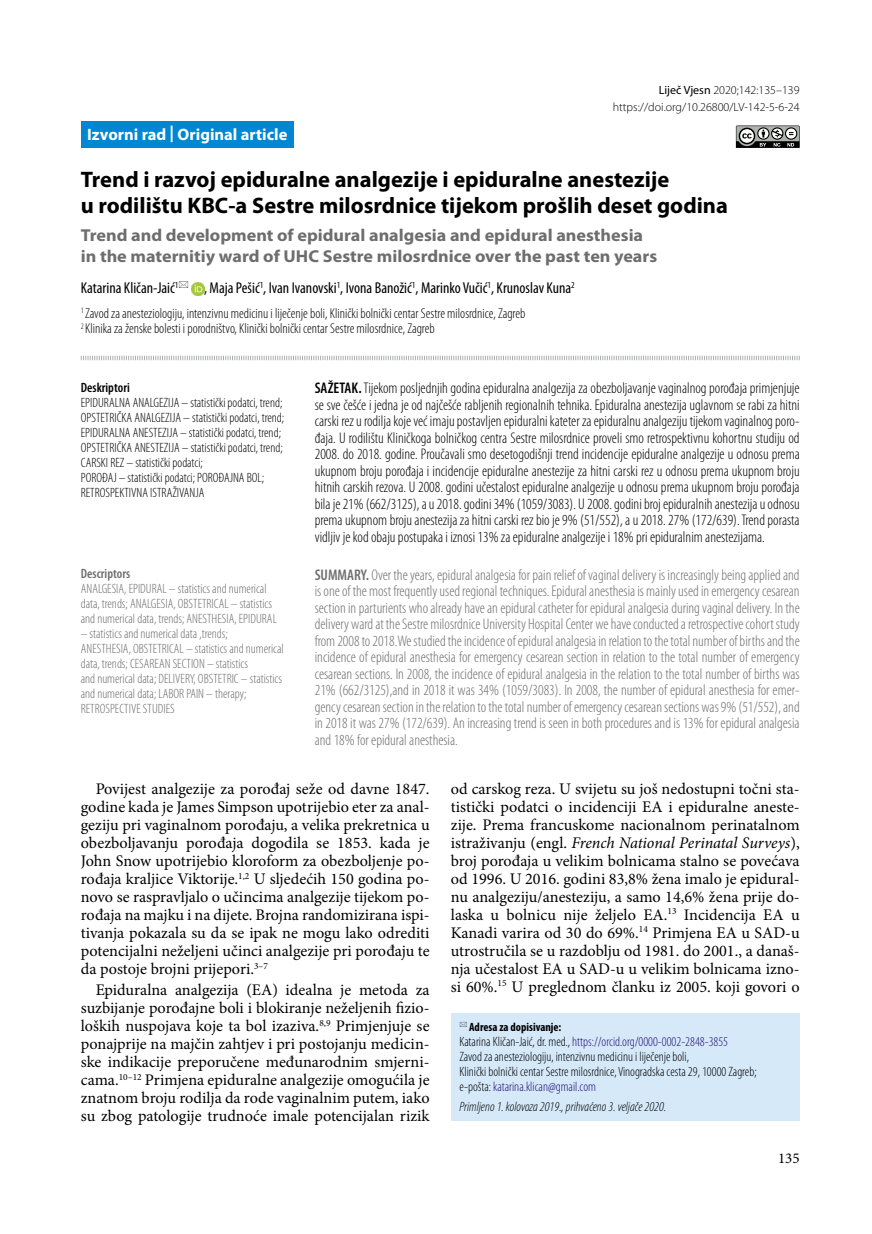
<style>
.page{position:relative;width:872px;height:1234px;background:#fff}
.page>*{position:absolute;margin:0;border:0;box-sizing:border-box;transform-origin:0 0}
.t1{font:700 22.5px/25.5px "Myriad Pro";color:#000}
.t2{font:700 17.25px/20.2px "Myriad Pro";color:#6d6d6e;scale:1.05 1}
.t3{font:700 16.5px "Myriad Pro";color:#fff}
.t4{font:16.2px/18px "Minion Pro";color:#000;text-align:justify}
.t5{font:condensed 15.75px "Myriad Pro";color:#000}
.t6{font:300 condensed 15.45px/16.5px "Myriad Pro";color:#6d6d6e;text-align:justify}
.t7{font:300 condensed 15.45px/16.5px "Myriad Pro";color:#000;text-align:justify}
.t8{font:15px "Minion Pro";color:#000}
.t9{font:300 condensed 14.25px/15.8px "Myriad Pro";color:#000}
.t10{font:300 condensed 13.5px/15px "Myriad Pro";color:#000}
.t11{font:300 condensed 13.5px/15px "Myriad Pro";color:#6d6d6e}
.t12{font:italic 300 condensed 13.5px "Myriad Pro";color:#000}
.t13{font:600 condensed 13.5px "Myriad Pro";color:#000}
.t14{font:600 condensed 13.5px "Myriad Pro";color:#6d6d6e}
.t15{font:300 12px/16.5px "Myriad Pro";color:#000;text-align:right}
.t16{font:700 condensed 12px "Myriad Pro";color:#000}
.s1{font-weight:400}
.s2{font-weight:600}
.s3{font-style:italic}
.s4{color:#231177}
</style>
<div class="page">
<svg style="left:736px;top:125px;width:63px;height:23px"></svg>
<div style="left:451px;top:1013px;width:348px;height:107px;background:#d5e9f9"></div>
<svg style="left:80px;top:355px;width:720px;height:6px"></svg>
<div style="left:81px;top:121px;width:213px;height:27px;background:#0087d1"></div>
<svg style="left:191px;top:282px;width:13px;height:13px"></svg>
<p class="t3" style="left:87px;top:123px;width:202px">Izvorni rad | Original article</p>
<p class="t15" style="left:613px;top:82px;width:188px"><span class="s1">Liječ Vjesn</span> 2020;142:135–139 https://doi.org/10.26800/LV-142-5-6-24</p>
<h1 class="t1" style="left:81px;top:166px;width:648px">Trend i razvoj epiduralne analgezije i epiduralne anestezije<br>u rodilištu KBC-a Sestre milosrdnice tijekom prošlih deset godina</h1>
<p class="t2" style="left:81px;top:225px;width:550px">Trend and development of epidural analgesia and epidural anesthesia in the maternitiy ward of UHC Sestre milosrdnice over the past ten years</p>
<p class="t5" style="left:81px;top:278px;width:99px">Katarina Kličan-Jaić<sup>1</sup></p>
<p class="t5" style="left:204px;top:278px;width:372px">, Maja Pešić<sup>1</sup>, Ivan Ivanovski<sup>1</sup>, Ivona Banožić<sup>1</sup>, Marinko Vučić<sup>1</sup>, Krunoslav Kuna<sup>2</sup></p>
<p class="t9" style="left:81px;top:305px;width:446px"><sup>1</sup> Zavod za anesteziologiju, intenzivnu medicinu i liječenje boli, Klinički bolnički centar Sestre milosrdnice, Zagreb<br><sup>2</sup> Klinika za ženske bolesti i porodništvo, Klinički bolnički centar Sestre milosrdnice, Zagreb</p>
<p class="t13" style="left:81px;top:379px;width:50px">Deskriptori</p>
<p class="t10" style="left:81px;top:394px;width:205px">EPIDURALNA ANALGEZIJA – statistički podatci, trend; OPSTETRIČKA ANALGEZIJA – statistički podatci, trend; EPIDURALNA ANESTEZIJA – statistički podatci, trend; OPSTETRIČKA ANESTEZIJA – statistički podatci, trend; CARSKI REZ – statistički podatci;<br>POROĐAJ – statistički podatci; POROĐAJNA BOL; RETROSPEKTIVNA ISTRAŽIVANJA</p>
<p class="t7" style="left:315px;top:379px;width:486px"><span class="s2">SAŽETAK.</span> Tijekom posljednjih godina epiduralna analgezija za obezboljavanje vaginalnog porođaja primjenjuje se sve češće i jedna je od najčešće rabljenih regionalnih tehnika. Epiduralna anestezija uglavnom se rabi za hitni carski rez u rodilja koje već imaju postavljen epiduralni kateter za epiduralnu analgeziju tijekom vaginalnog poro&shy;đaja. U rodilištu Kliničkoga bolničkog centra Sestre milosrdnice proveli smo retrospektivnu kohortnu studiju od 2008. do 2018. godine. Proučavali smo desetogodišnji trend incidencije epiduralne analgezije u odnosu prema ukupnom broju porođaja i incidencije epiduralne anestezije za hitni carski rez u odnosu prema ukupnom broju hitnih carskih rezova. U 2008. godini učestalost epiduralne analgezije u odnosu prema ukupnom broju porođaja bila je 21% (662/3125), a u 2018. godini 34% (1059/3083). U 2008. godini broj epiduralnih anestezija u odnosu prema ukupnom broju anestezija za hitni carski rez bio je 9% (51/552), a u 2018. 27% (172/639). Trend porasta vidljiv je kod obaju postupaka i iznosi 13% za epiduralne analgezije i 18% pri epiduralnim anestezijama.</p>
<p class="t6" style="left:315px;top:566px;width:486px"><span class="s2">SUMMARY.</span> Over the years, epidural analgesia for pain relief of vaginal delivery is increasingly being applied and is one of the most frequently used regional techniques. Epidural anesthesia is mainly used in emergency cesarean section in parturients who already have an epidural catheter for epidural analgesia during vaginal delivery. In the delivery ward at the Sestre milosrdnice University Hospital Center we have conducted a retrospective cohort study from 2008 to 2018.We studied the incidence of epidural analgesia in relation to the total number of births and the incidence of epidural anesthesia for emergency cesarean section in relation to the total number of emergency cesarean sections. In 2008, the incidence of epidural analgesia in the relation to the total number of births was 21% (662/3125),and in 2018 it was 34% (1059/3083). In 2008, the number of epidural anesthesia for emer&shy;gency cesarean section in the relation to the total number of emergency cesarean sections was 9% (51/552), and in 2018 it was 27% (172/639). An increasing trend is seen in both procedures and is 13% for epidural analgesia and 18% for epidural anesthesia.</p>
<p class="t4" style="left:81px;top:779px;width:350px;text-indent:15px">Povijest analgezije za porođaj seže od davne 1847. godine kada je James Simpson upotrijebio eter za anal&shy;geziju pri vaginalnom porođaju, a velika prekretnica u obezboljavanju porođaja dogodila se 1853. kada je John Snow upotrijebio kloroform za obezboljenje po&shy;rođaja kraljice Viktorije.<sup>1,2</sup> U sljedećih 150 godina po&shy;novo se raspravljalo o učincima analgezije tijekom po&shy;rođaja na majku i na dijete. Brojna randomizirana ispi&shy;tivanja pokazala su da se ipak ne mogu lako odrediti potencijalni neželjeni učinci analgezije pri porođaju te da postoje brojni prijepori.<sup>3–7</sup></p>
<p class="t4" style="left:81px;top:980px;width:350px;text-indent:15px">Epiduralna analgezija (EA) idealna je metoda za suzbijanje porođajne boli i blokiranje neželjenih fizio&shy;loških nuspojava koje ta bol izaziva.<sup>8,9</sup> Primjenjuje se ponajprije na majčin zahtjev i pri postojanju medicin&shy;ske indikacije preporučene međunarodnim smjerni&shy;cama.<sup>10–12</sup> Primjena epiduralne analgezije omogućila je znatnom broju rodilja da rode vaginalnim putem, iako su zbog patologije trudnoće imale potencijalan rizik</p>
<p class="t14" style="left:81px;top:565px;width:51px">Descriptors</p>
<p class="t11" style="left:81px;top:581px;width:198px">ANALGESIA, EPIDURAL – statistics and numerical data, trends; ANALGESIA, OBSTETRICAL – statistics and numerical data, trends; ANESTHESIA, EPIDURAL</p>
<p class="t11" style="left:81px;top:626px;width:204px">– statistics and numerical data ,trends;<br>ANESTHESIA, OBSTETRICAL – statistics and numerical data, trends; CESAREAN SECTION – statistics<br>and numerical data; DELIVERY, OBSTETRIC – statistics and numerical data; LABOR PAIN – therapy; RETROSPECTIVE STUDIES</p>
<p class="t4" style="left:451px;top:779px;width:350px">od carskog reza. U svijetu su još nedostupni točni sta&shy;tistički podatci o incidenciji EA i epiduralne aneste&shy;zije. Prema francuskome nacionalnom perinatalnom istraživanju (engl. <span class="s3">French National Perinatal Surveys</span>), broj porođaja u velikim bolnicama stalno se povećava od 1996. U 2016. godini 83,8% žena imalo je epidural&shy;nu analgeziju/anesteziju, a samo 14,6% žena prije do&shy;laska u bolnicu nije željelo EA.<sup>13</sup> Incidencija EA u Kanadi varira od 30 do 69%.<sup>14</sup> Primjena EA u SAD-u utrostručila se u razdoblju od 1981. do 2001., a današ&shy;nja učestalost EA u SAD-u u velikim bolnicama izno&shy;si 60%.<sup>15</sup> U preglednom članku iz 2005. koji govori o</p>
<p class="t16" style="left:469px;top:1019px;width:94px">Adresa za dopisivanje:</p>
<p class="t10" style="left:459px;top:1033px;width:299px">Katarina Kličan-Jaić, dr. med., <span class="s4">https://orcid.org/0000-0002-2848-3855<br></span>Zavod za anesteziologiju, intenzivnu medicinu i liječenje boli,<br>Klinički bolnički centar Sestre milosrdnice, Vinogradska cesta 29, 10000 Zagreb; e-pošta: <span class="s4">katarina.klican@gmail.com</span></p>
<p class="t12" style="left:459px;top:1097px;width:208px">Primljeno 1. kolovoza 2019., prihvaćeno 3. veljače 2020.</p>
<p class="t8" style="left:778px;top:1147px;width:23px">135</p>
</div>
